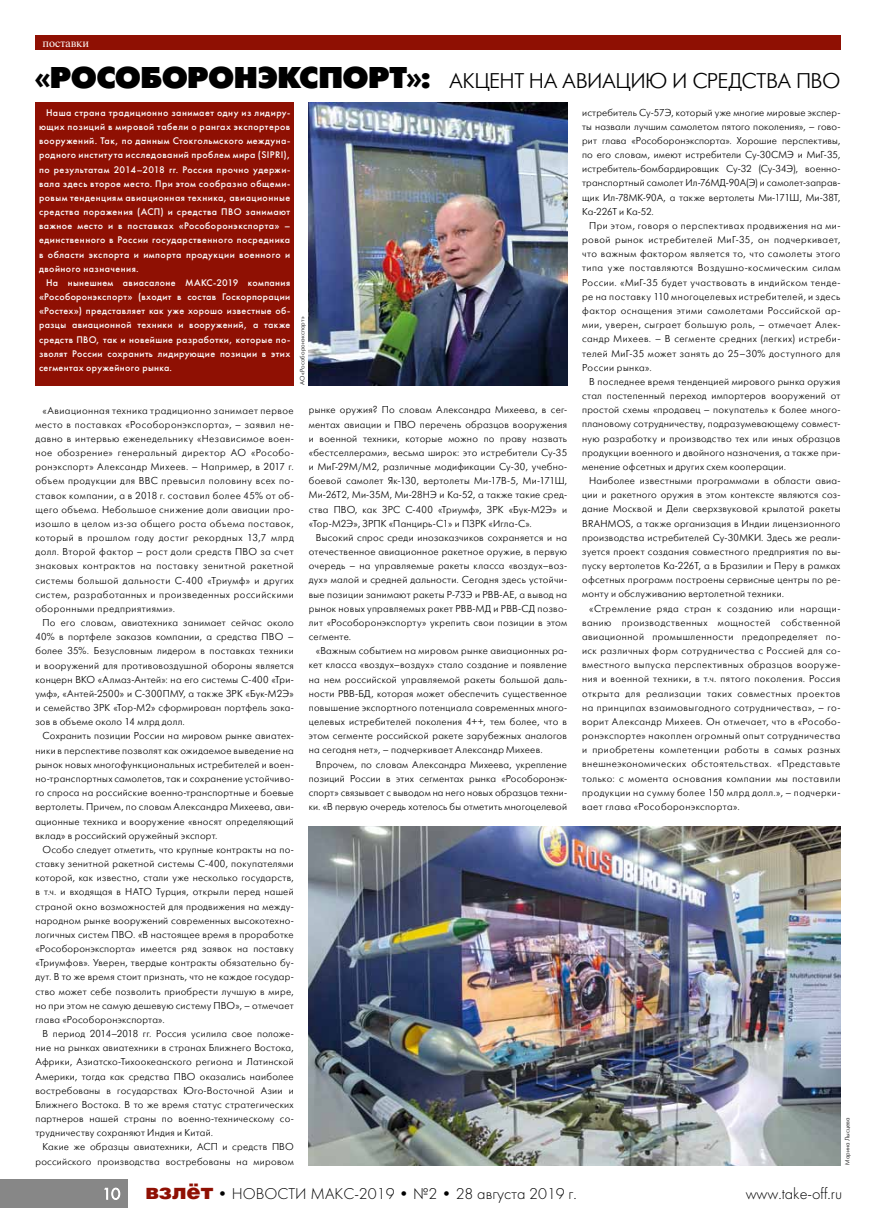
<style>
.page{position:relative;width:876px;height:1219px;background:#fff}
.page>*{position:absolute;margin:0;border:0;box-sizing:border-box;transform-origin:0 0}
.t1{font:21.25px "Futura Futuris Light C";letter-spacing:-.015em;color:#000}
.t2{font:16.25px "Futura Light C";color:#000}
.t3{font:11.25px "Newton C";color:#fff}
.t4{font:10px/14.1px "Futura Futuris Light C";letter-spacing:.025em;color:#000;text-align:justify}
.t5{font:10px/14.1px "Futura Medium C";letter-spacing:.045em;color:#fff;text-align:justify}
.t6{font:6.25px "Futura Futuris Light C";letter-spacing:.015em;color:#000}
.s1{font-family:"Futura Futuris Black C";font-size:30px}
.s2{font-family:"Helios Black C";font-size:21.25px;color:#8f1003}
</style>
<div class="page">
<div style="left:0;top:1179px;width:127px;height:28px;background:#878787"></div>
<svg style="left:104px;top:1187px;width:17px;height:13px"></svg>
<div style="left:35px;top:35px;width:805px;height:15px;background:#8f1003"></div>
<div style="left:35px;top:102px;width:259px;height:284px;background:#8f1003"></div>
<img style="left:309px;top:102px;width:258px;height:283px">
<img style="left:309px;top:826px;width:531px;height:340px">
<p class="t3" style="left:43px;top:37px;width:48px">поставки</p>
<h1 class="t1" style="left:34px;top:70px;width:807px"><span class="s1">«РОСОБОРОНЭКСПОРТ»:</span> АКЦЕНТ НА АВИАЦИЮ И СРЕДСТВА ПВО</h1>
<p class="t5" style="left:39px;top:106px;width:253px;text-indent:7px">Наша страна традиционно занимает одну из лидиру&shy;ющих позиций в мировой табели о рангах экспортеров вооружений. Так, по данным Стокгольмского междуна&shy;родного института исследований проблем мира (SIPRI), по результатам 2014–2018 гг. Россия прочно удержи&shy;вала здесь второе место. При этом сообразно общеми&shy;ровым тенденциям авиационная техника, авиационные средства поражения (АСП) и средства ПВО занимают важное место и в поставках «Рособоронэкспорта» – единственного в России государственного посредника в области экспорта и импорта продукции военного и двойного назначения.</p>
<p class="t5" style="left:39px;top:276px;width:253px;text-indent:7px">На нынешнем авиасалоне МАКС-2019 компания «Рособоронэкспорт» (входит в состав Госкорпорации «Ростех») представляет как уже хорошо известные об&shy;разцы авиационной техники и вооружений, а также средств ПВО, так и новейшие разработки, которые по&shy;зволят России сохранить лидирующие позиции в этих сегментах оружейного рынка.</p>
<p class="t4" style="left:582px;top:105px;width:260px">истребитель Су‑57Э, который уже многие мировые экспер&shy;ты назвали лучшим самолетом пятого поколения», – гово&shy;рит глава «Рособоронэкспорта». Хорошие перспективы, по его словам, имеют истребители Су‑30СМЭ и МиГ‑35, истребитель-бомбардировщик Су‑32 (Су‑34Э), военно&shy;транспортный самолет Ил‑76МД‑90А(Э) и самолет-заправ&shy;щик Ил‑78МК‑90А, а также вертолеты Ми‑171Ш, Ми‑38Т, Ка‑226Т и Ка‑52.</p>
<p class="t4" style="left:582px;top:219px;width:260px;text-indent:7px">При этом, говоря о перспективах продвижения на ми&shy;ровой рынок истребителей МиГ‑35, он подчеркивает, что важным фактором является то, что самолеты этого типа уже поставляются Воздушно-космическим силам России. «МиГ‑35 будет участвовать в индийском тенде&shy;ре на поставку 110 многоцелевых истребителей, и здесь фактор оснащения этими самолетами Российской ар&shy;мии, уверен, сыграет большую роль, – отмечает Алек&shy;сандр Михеев. – В сегменте средних (легких) истреби&shy;телей МиГ‑35 может занять до 25–30% доступного для России рынка».</p>
<p class="t4" style="left:582px;top:375px;width:260px;text-indent:7px">В последнее время тенденцией мирового рынка оружия стал постепенный переход импортеров вооружений от простой схемы «продавец – покупатель» к более много&shy;плановому сотрудничеству, подразумевающему совмест&shy;ную разработку и производство тех или иных образцов продукции военного и двойного назначения, а также при&shy;менение офсетных и других схем кооперации.</p>
<p class="t4" style="left:582px;top:474px;width:260px;text-indent:7px">Наиболее известными программами в области авиа&shy;ции и ракетного оружия в этом контексте являются соз&shy;дание Москвой и Дели сверхзвуковой крылатой ракеты BRAHMOS, а также организация в Индии лицензионного производства истребителей Су‑30МКИ. Здесь же реали&shy;зуется проект создания совместного предприятия по вы&shy;пуску вертолетов Ка‑226Т, а в Бразилии и Перу в рамках офсетных программ построены сервисные центры по ре&shy;монту и обслуживанию вертолетной техники.</p>
<p class="t4" style="left:582px;top:601px;width:260px;text-indent:7px">«Стремление ряда стран к созданию или наращи&shy;ванию производственных мощностей собственной авиационной промышленности предопределяет по&shy;иск различных форм сотрудничества с Россией для со&shy;вместного выпуска перспективных образцов вооруже&shy;ния и военной техники, в т.ч. пятого поколения. Россия открыта для реализации таких совместных проектов на принципах взаимовыгодного сотрудничества», – го&shy;ворит Александр Михеев. Он отмечает, что в «Рособо&shy;ронэкспорте» накоплен огромный опыт сотрудничества и приобретены компетенции работы в самых разных внешнеэкономических обстоятельствах. «Представьте только: с момента основания компании мы поставили продукции на сумму более 150 млрд долл.», – подчерки&shy;вает глава «Рособоронэкспорта».</p>
<p class="t6" style="left:299px;top:385px;width:70px;rotate:-90deg">АО «Рособоронэкспорт»</p>
<p class="t4" style="left:309px;top:403px;width:260px">рынке оружия? По словам Александра Михеева, в сег&shy;ментах авиации и ПВО перечень образцов вооружения и военной техники, которые можно по праву назвать «бестселлерами», весьма широк: это истребители Су‑35 и МиГ‑29М/М2, различные модификации Су‑30, учебно&shy;боевой самолет Як‑130, вертолеты Ми‑17В‑5, Ми‑171Ш, Ми‑26Т2, Ми‑35М, Ми‑28НЭ и Ка‑52, а также такие сред&shy;ства ПВО, как ЗРС С‑400 «Триумф», ЗРК «Бук-М2Э» и «Тор‑М2Э», ЗРПК «Панцирь-С1» и ПЗРК «Игла-С».</p>
<p class="t4" style="left:309px;top:531px;width:260px;text-indent:7px">Высокий спрос среди инозаказчиков сохраняется и на отечественное авиационное ракетное оружие, в первую очередь – на управляемые ракеты класса «воздух–воз&shy;дух» малой и средней дальности. Сегодня здесь устойчи&shy;вые позиции занимают ракеты Р‑73Э и РВВ-АЕ, а вывод на рынок новых управляемых ракет РВВ-МД и РВВ-СД позво&shy;лит «Рособоронэкспорту» укрепить свои позиции в этом сегменте.</p>
<p class="t4" style="left:309px;top:644px;width:260px;text-indent:7px">«Важным событием на мировом рынке авиационных ра&shy;кет класса «воздух–воздух» стало создание и появление на нем российской управляемой ракеты большой даль&shy;ности РВВ-БД, которая может обеспечить существенное повышение экспортного потенциала современных много&shy;целевых истребителей поколения 4++, тем более, что в этом сегменте российской ракете зарубежных аналогов на сегодня нет», – подчеркивает Александр Михеев.</p>
<p class="t4" style="left:309px;top:757px;width:260px;text-indent:7px">Впрочем, по словам Александра Михеева, укрепление позиций России в этих сегментах рынка «Рособоронэк&shy;спорт» связывает с выводом на него новых образцов техни&shy;ки. «В первую очередь хотелось бы отметить многоцелевой</p>
<p class="t4" style="left:35px;top:403px;width:260px;text-indent:7px">«Авиационная техника традиционно занимает первое место в поставках «Рособоронэкспорта», – заявил не&shy;давно в интервью еженедельнику «Независимое воен&shy;ное обозрение» генеральный директор АО «Рособо&shy;ронэкспорт» Александр Михеев. – Например, в 2017 г. объем продукции для ВВС превысил половину всех по&shy;ставок компании, а в 2018 г. составил более 45% от об&shy;щего объема. Небольшое снижение доли авиации про&shy;изошло в целом из-за общего роста объема поставок, который в прошлом году достиг рекордных 13,7 млрд долл. Второй фактор – рост доли средств ПВО за счет знаковых контрактов на поставку зенитной ракетной системы большой дальности С‑400 «Триумф» и других систем, разработанных и произведенных российскими оборонными предприятиями».</p>
<p class="t4" style="left:35px;top:616px;width:260px;text-indent:7px">По его словам, авиатехника занимает сейчас около 40% в портфеле заказов компании, а средства ПВО – более 35%. Безусловным лидером в поставках техники и вооружений для противовоздушной обороны является концерн ВКО «Алмаз-Антей»: на его системы С‑400 «Три&shy;умф», «Антей‑2500» и С‑300ПМУ, а также ЗРК «Бук-М2Э» и семейство ЗРК «Тор-М2» сформирован портфель зака&shy;зов в объеме около 14 млрд долл.</p>
<p class="t4" style="left:35px;top:729px;width:260px;text-indent:7px">Сохранить позиции России на мировом рынке авиатех&shy;ники в перспективе позволят как ожидаемое выведение на рынок новых многофункциональных истребителей и воен&shy;но-транспортных самолетов, так и сохранение устойчиво&shy;го спроса на российские военно-транспортные и боевые вертолеты. Причем, по словам Александра Михеева, ави&shy;ационные техника и вооружение «вносят определяющий вклад» в российский оружейный экспорт.</p>
<p class="t4" style="left:35px;top:843px;width:260px;text-indent:7px">Особо следует отметить, что крупные контракты на по&shy;ставку зенитной ракетной системы С‑400, покупателями которой, как известно, стали уже несколько государств, в т.ч. и входящая в НАТО Турция, открыли перед нашей страной окно возможностей для продвижения на между&shy;народном рынке вооружений современных высокотехно&shy;логичных систем ПВО. «В настоящее время в проработке «Рособоронэкспорта» имеется ряд заявок на поставку «Триумфов». Уверен, твердые контракты обязательно бу&shy;дут. В то же время стоит признать, что не каждое государ&shy;ство может себе позволить приобрести лучшую в мире, но при этом не самую дешевую систему ПВО», – отмечает глава «Рособоронэкспорта».</p>
<p class="t4" style="left:35px;top:1027px;width:260px;text-indent:7px">В период 2014–2018 гг. Россия усилила свое положе&shy;ние на рынках авиатехники в странах Ближнего Востока, Африки, Азиатско-Тихоокеанского региона и Латинской Америки, тогда как средства ПВО оказались наиболее востребованы в государствах Юго-Восточной Азии и Ближнего Востока. В то же время статус стратегических партнеров нашей страны по военно-техническому со&shy;трудничеству сохраняют Индия и Китай.</p>
<p class="t4" style="left:35px;top:1140px;width:260px;text-align:right">Какие же образцы авиатехники, АСП и средств ПВО российского производства востребованы на мировом</p>
<p class="t6" style="left:844px;top:1165px;width:49px;rotate:-90deg">Марина Лысцева</p>
<h2 class="t2" style="left:145px;top:1185px;width:432px"><span class="s2">взлёт</span> • НОВОСТИ МАКС‑2019 • №2 • 28 августа 2019 г.</h2>
<h2 class="t2" style="left:745px;top:1185px;width:98px">www.take-off.ru</h2>
</div>
